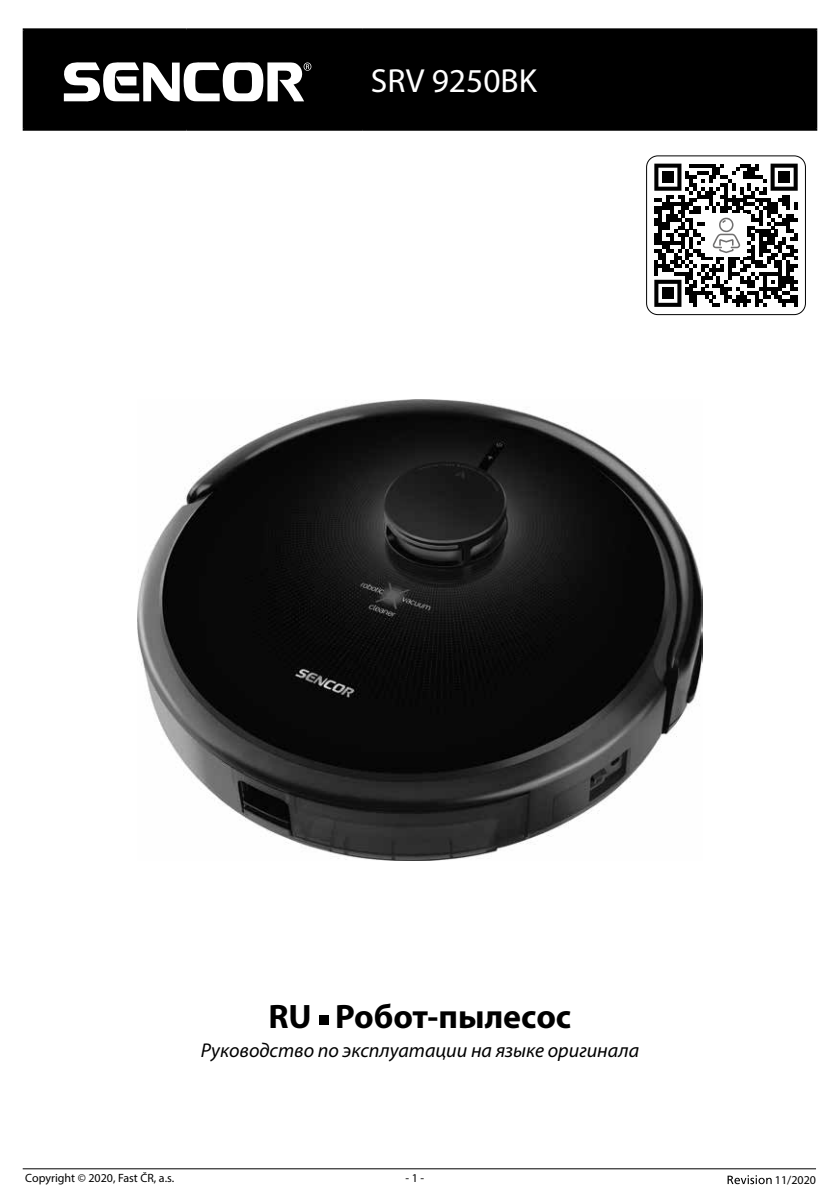
<style>
.page{position:relative;width:840px;height:1191px;background:#fff}
.page>*{position:absolute;margin:0;border:0;box-sizing:border-box;transform-origin:0 0}
.t1{font:700 34px "Myriad Pro";color:#000}
.t2{font:33.4px "Myriad Pro";color:#fff}
.t3{font:italic 20px "Myriad Pro";color:#000}
.t4{font:12px "Myriad Pro";color:#000}
</style>
<div class="page">
<hr style="left:23px;top:1168px;width:792px;height:1px;background:#000">
<svg style="left:727px;top:1175px;width:44px;height:9px"></svg>
<img style="left:138px;top:399px;width:563px;height:461px">
<div style="left:318px;top:1014px;width:10px;height:10px;background:#000"></div>
<div style="left:25px;top:30px;width:789px;height:99px;background:#000"></div>
<hr style="left:23px;top:28px;width:163px;height:2px;background:#000">
<hr style="left:23px;top:30px;width:2px;height:99px;background:#000">
<hr style="left:186px;top:28px;width:176px;height:2px;background:#000">
<hr style="left:185px;top:30px;width:2px;height:99px;background:#000">
<hr style="left:362px;top:28px;width:454px;height:2px;background:#000">
<hr style="left:361px;top:30px;width:2px;height:99px;background:#000">
<hr style="left:814px;top:30px;width:2px;height:99px;background:#000">
<hr style="left:23px;top:129px;width:163px;height:2px;background:#000">
<hr style="left:186px;top:129px;width:176px;height:2px;background:#000">
<hr style="left:362px;top:129px;width:454px;height:2px;background:#000">
<svg style="left:63px;top:62px;width:248px;height:40px"></svg>
<svg style="left:646px;top:156px;width:159px;height:159px"></svg>
<h2 class="t2" style="left:370px;top:60px;width:167px">SRV 9250BK</h2>
<h1 class="t1" style="left:268px;top:994px;width:304px">RU Робот-пылесос</h1>
<p class="t3" style="left:201px;top:1037px;width:439px">Руководство по эксплуатации на языке оригинала</p>
<p class="t4" style="left:25px;top:1170px;width:150px">Copyright © 2020, Fast ČR, a.s.</p>
<p class="t4" style="left:405px;top:1170px;width:20px">- 1 -</p>
<p class="t4" style="left:774px;top:1172px;width:43px">11/2020</p>
</div>
